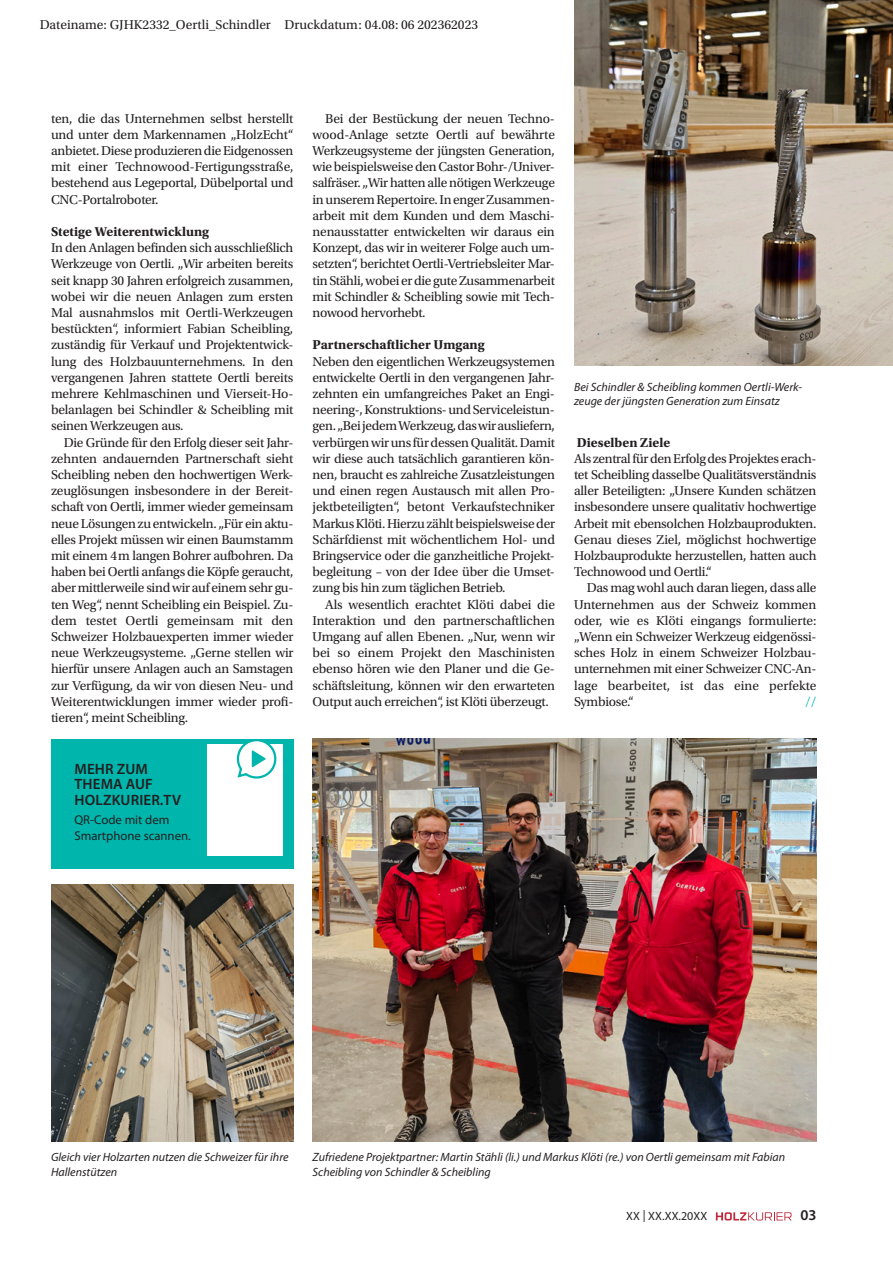
<style>
.page{position:relative;width:893px;height:1263px;background:#fff}
.page>*{position:absolute;margin:0;border:0;box-sizing:border-box;transform-origin:0 0}
.t1{font:600 15px/15.8px "Myriad Pro";letter-spacing:.01em;color:#231f20}
.t2{font:13.5px/16.2px "Utopia Std";letter-spacing:-.02em;color:#231f20;text-align:justify}
.t3{font:700 13.5px "Utopia Std";color:#231f20}
.t4{font:13.5px "Utopia Std";color:#231f20}
.t5{font:13.5px "Utopia Std";color:#00b5ac}
.t6{font:12.75px/15.8px "Myriad Pro";color:#231f20}
.t7{font:italic 12px/14.4px "Myriad Pro";color:#231f20}
.t8{font:12px "Myriad Pro";letter-spacing:.005em;color:#231f20}
.s1{font-size:12px}
</style>
<div class="page">
<img style="left:574px;top:0;width:319px;height:366px">
<img style="left:51px;top:884px;width:242px;height:257px">
<img style="left:313px;top:738px;width:503px;height:403px">
<div style="left:51px;top:739px;width:242px;height:130px;background:#00b5ac"></div>
<div style="left:207px;top:745px;width:76px;height:111px;background:#fff"></div>
<svg style="left:236px;top:741px;width:42px;height:38px"></svg>
<svg style="left:716px;top:1212px;width:76px;height:8px"></svg>
<p class="t4" style="left:40px;top:17px;width:440px">Dateiname: GJHK2332_Oertli_Schindler Druckdatum: 04.08: 06 202362023</p>
<p class="t2" style="left:51px;top:110px;width:244px">ten, die das Unternehmen selbst herstellt und unter dem Markennamen „HolzEcht“ anbietet. Diese produzieren die Eidgenossen mit einer Technowood-Fertigungsstraße, bestehend aus Legeportal, Dübelportal und CNC-Portalroboter.</p>
<p class="t3" style="left:51px;top:224px;width:160px">Stetige Weiterentwicklung</p>
<p class="t2" style="left:51px;top:240px;width:244px">In den Anlagen befinden sich ausschließlich Werkzeuge von Oertli. „Wir arbeiten bereits seit knapp 30 Jahren erfolgreich zusammen, wobei wir die neuen Anlagen zum ersten Mal ausnahmslos mit Oertli-Werkzeugen bestückten“, informiert Fabian Scheibling, zuständig für Verkauf und Projektentwick&shy;lung des Holzbauunternehmens. In den vergangenen Jahren stattete Oertli bereits mehrere Kehlmaschinen und Vierseit-Ho&shy;belanlagen bei Schindler &amp; Scheibling mit seinen Werkzeugen aus.</p>
<p class="t2" style="left:51px;top:434px;width:244px;text-indent:13px">Die Gründe für den Erfolg dieser seit Jahr&shy;zehnten andauernden Partnerschaft sieht Scheibling neben den hochwertigen Werk&shy;zeuglösungen insbesondere in der Bereit&shy;schaft von Oertli, immer wieder gemeinsam neue Lösungen zu entwickeln. „Für ein aktu&shy;elles Projekt müssen wir einen Baumstamm mit einem 4m langen Bohrer aufbohren. Da haben bei Oertli anfangs die Köpfe geraucht, aber mittlerweile sind wir auf einem sehr gu&shy;ten Weg“, nennt Scheibling ein Beispiel. Zu&shy;dem testet Oertli gemeinsam mit den Schweizer Holzbauexperten immer wieder neue Werkzeugsysteme. „Gerne stellen wir hierfür unsere Anlagen auch an Samstagen zur Verfügung, da wir von diesen Neu- und Weiterentwicklungen immer wieder profi&shy;tieren“, meint Scheibling.</p>
<p class="t1" style="left:75px;top:760px;width:108px">MEHR ZUM<br>THEMA AUF<br>HOLZKURIER.TV</p>
<p class="t6" style="left:74px;top:812px;width:118px">QR-Code mit dem<br>Smartphone scannen<span class="s1">.</span></p>
<p class="t2" style="left:313px;top:110px;width:244px;text-indent:13px">Bei der Bestückung der neuen Techno&shy;wood-Anlage setzte Oertli auf bewährte Werkzeugsysteme der jüngsten Generation, wie beispielsweise den Castor Bohr-/Univer&shy;salfräser. „Wir hatten alle nötigen Werkzeuge in unserem Repertoire. In enger Zusammen&shy;arbeit mit dem Kunden und dem Maschi&shy;nenausstatter entwickelten wir daraus ein Konzept, das wir in weiterer Folge auch um&shy;setzten“, berichtet Oertli-Vertriebsleiter Mar&shy;tin Stähli, wobei er die gute Zusammenarbeit mit Schindler &amp; Scheibling sowie mit Tech&shy;nowood hervorhebt.</p>
<p class="t3" style="left:313px;top:337px;width:174px">Partnerschaftlicher Umgang</p>
<p class="t2" style="left:313px;top:353px;width:244px">Neben den eigentlichen Werkzeugsystemen entwickelte Oertli in den vergangenen Jahr&shy;zehnten ein umfangreiches Paket an Engi&shy;neering-, Konstruktions- und Serviceleistun&shy;gen. „Bei jedem Werkzeug, das wir ausliefern, verbürgen wir uns für dessen Qualität. Damit wir diese auch tatsächlich garantieren kön&shy;nen, braucht es zahlreiche Zusatzleistungen und einen regen Austausch mit allen Pro&shy;jektbeteiligten“, betont Verkaufstechniker Markus Klöti. Hierzu zählt beispielsweise der Schärfdienst mit wöchentlichem Hol- und Bringservice oder die ganzheitliche Projekt&shy;begleitung – von der Idee über die Umset&shy;zung bis hin zum täglichen Betrieb.</p>
<p class="t2" style="left:313px;top:596px;width:244px;text-indent:13px">Als wesentlich erachtet Klöti dabei die Interaktion und den partnerschaftlichen Umgang auf allen Ebenen. „Nur, wenn wir bei so einem Projekt den Maschinisten ebenso hören wie den Planer und die Ge&shy;schäftsleitung, können wir den erwarteten Output auch erreichen“, ist Klöti überzeugt.</p>
<p class="t7" style="left:574px;top:379px;width:230px">Bei Schindler &amp; Scheibling kommen Oertli-Werk&shy;zeuge der jüngsten Generation zum Einsatz</p>
<p class="t3" style="left:577px;top:434px;width:95px">Dieselben Ziele</p>
<p class="t2" style="left:574px;top:450px;width:244px">Als zentral für den Erfolg des Projektes erach&shy;tet Scheibling dasselbe Qualitätsverständnis aller Beteiligten: „Unsere Kunden schätzen insbesondere unsere qualitativ hochwertige Arbeit mit ebensolchen Holzbauprodukten.<br>Genau dieses Ziel, möglichst hochwertige Holzbauprodukte herzustellen, hatten auch Technowood und Oertli.“</p>
<p class="t2" style="left:574px;top:580px;width:244px;text-indent:13px">Das mag wohl auch daran liegen, dass alle Unternehmen aus der Schweiz kommen oder, wie es Klöti eingangs formulierte: „Wenn ein Schweizer Werkzeug eidgenössi&shy;sches Holz in einem Schweizer Holzbau&shy;unternehmen mit einer Schweizer CNC-An&shy;lage bearbeitet, ist das eine perfekte Symbiose.“</p>
<p class="t5" style="left:805px;top:694px;width:13px">//</p>
<p class="t7" style="left:51px;top:1150px;width:239px">Gleich vier Holzarten nutzen die Schweizer für ihre<br>Hallenstützen</p>
<p class="t7" style="left:313px;top:1150px;width:474px">Zufriedene Projektpartner: Martin Stähli (li.) und Markus Klöti (re.) von Oertli gemeinsam mit Fabian<br>Scheibling von Schindler &amp; Scheibling</p>
<p class="t8" style="left:626px;top:1209px;width:83px">XX | XX.XX.20XX</p>
<p class="t1" style="left:800px;top:1207px;width:18px">03</p>
</div>
